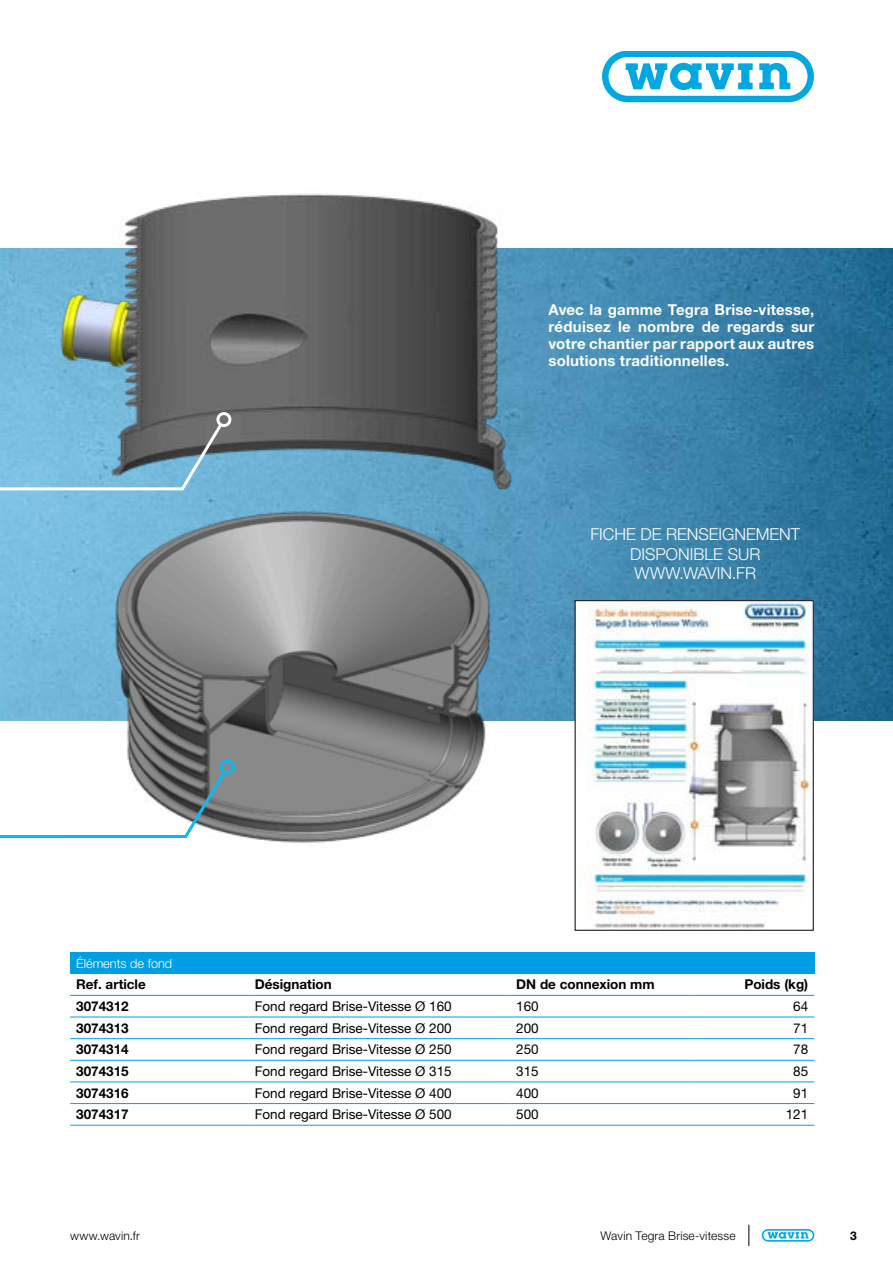
<style>
.page{position:relative;width:893px;height:1263px;background:#fff}
.page>*{position:absolute;margin:0;border:0;box-sizing:border-box;transform-origin:0 0}
.t1{font:300 16.5px/19.5px "Helvetica Neue LT Std";color:#fff;text-align:center}
.t2{font:700 15px/17px "Helvetica Neue LT Std";letter-spacing:.015em;color:#fff;text-align:justify}
.t3{font:13.5px "Helvetica Neue LT Std";color:#000}
.t4{font:700 13.5px "Helvetica Neue LT Pro";color:#000}
.t5{font:700 13.5px "Helvetica Neue LT Std";color:#000}
.t6{font:300 12.75px "Helvetica Neue LT Std";color:#fff}
.t7{font:300 12px "Helvetica Neue LT Std";letter-spacing:.015em;color:#000}
.t8{font:700 12px "Helvetica Neue LT Std";color:#000}
</style>
<div class="page">
<img style="left:0;top:249px;width:893px;height:472px">
<div style="left:70px;top:953px;width:744px;height:21px;background:#009fe3"></div>
<hr style="left:689px;top:995px;width:125px;height:1px;background:#009fe3">
<hr style="left:689px;top:1017px;width:125px;height:1px;background:#009fe3">
<hr style="left:70px;top:1038px;width:179px;height:1px;background:#009fe3">
<hr style="left:249px;top:1038px;width:261px;height:1px;background:#009fe3">
<hr style="left:510px;top:1038px;width:179px;height:1px;background:#009fe3">
<hr style="left:689px;top:1038px;width:125px;height:1px;background:#009fe3">
<hr style="left:70px;top:1060px;width:179px;height:1px;background:#009fe3">
<hr style="left:249px;top:1060px;width:261px;height:1px;background:#009fe3">
<hr style="left:510px;top:1060px;width:179px;height:1px;background:#009fe3">
<hr style="left:689px;top:1060px;width:125px;height:1px;background:#009fe3">
<hr style="left:70px;top:1082px;width:179px;height:1px;background:#009fe3">
<hr style="left:249px;top:1082px;width:261px;height:1px;background:#009fe3">
<hr style="left:510px;top:1082px;width:179px;height:1px;background:#009fe3">
<hr style="left:689px;top:1082px;width:125px;height:1px;background:#009fe3">
<hr style="left:70px;top:1103px;width:179px;height:1px;background:#009fe3">
<hr style="left:70px;top:1125px;width:179px;height:1px;background:#009fe3">
<hr style="left:249px;top:1103px;width:261px;height:1px;background:#009fe3">
<hr style="left:249px;top:1125px;width:261px;height:1px;background:#009fe3">
<hr style="left:510px;top:1103px;width:179px;height:1px;background:#009fe3">
<hr style="left:510px;top:1125px;width:179px;height:1px;background:#009fe3">
<hr style="left:689px;top:1103px;width:125px;height:1px;background:#009fe3">
<hr style="left:689px;top:1125px;width:125px;height:1px;background:#009fe3">
<hr style="left:70px;top:995px;width:179px;height:1px;background:#009fe3">
<hr style="left:249px;top:995px;width:261px;height:1px;background:#009fe3">
<hr style="left:510px;top:995px;width:179px;height:1px;background:#009fe3">
<hr style="left:70px;top:1017px;width:179px;height:1px;background:#009fe3">
<hr style="left:249px;top:1017px;width:261px;height:1px;background:#009fe3">
<hr style="left:510px;top:1017px;width:179px;height:1px;background:#009fe3">
<img style="left:58px;top:194px;width:456px;height:286px">
<img style="left:61px;top:480px;width:465px;height:363px">
<svg style="left:0;top:768px;width:228px;height:71px"></svg>
<div style="left:220px;top:760px;width:15px;height:15px;border:3px solid #0bbbef;border-radius:50%"></div>
<svg style="left:0;top:421px;width:225px;height:71px;background:#78a8c0"></svg>
<div style="left:216px;top:412px;width:15px;height:15px;border:3px solid #fff;border-radius:50%"></div>
<img style="left:577px;top:602px;width:235px;height:326px">
<div style="left:575px;top:600px;width:239px;height:330px;border:1px solid #000"></div>
<svg style="left:762px;top:1229px;width:52px;height:12px"></svg>
<svg style="left:748px;top:1225px;width:1px;height:21px"></svg>
<svg style="left:602px;top:51px;width:212px;height:51px"></svg>
<p class="t2" style="left:549px;top:301px;width:267px">Avec la gamme Tegra Brise-vitesse, réduisez le nombre de regards sur votre chantier par rapport aux autres solutions traditionnelles.</p>
<p class="t1" style="left:590px;top:524px;width:211px">FICHE DE RENSEIGNEMENT<br>DISPONIBLE SUR<br>WWW.WAVIN.FR</p>
<p class="t6" style="left:76px;top:955px;width:98px">Éléments de fond</p>
<p class="t4" style="left:76px;top:976px;width:71px">Ref. article</p>
<p class="t4" style="left:255px;top:976px;width:78px">Désignation</p>
<p class="t4" style="left:516px;top:976px;width:140px">DN de connexion mm</p>
<p class="t4" style="left:744px;top:976px;width:65px">Poids (kg)</p>
<p class="t5" style="left:76px;top:998px;width:54px">3074312</p>
<p class="t3" style="left:255px;top:998px;width:199px">Fond regard Brise-Vitesse Ø 160</p>
<p class="t3" style="left:516px;top:998px;width:24px">160</p>
<p class="t3" style="left:793px;top:998px;width:17px">64</p>
<p class="t5" style="left:76px;top:1019px;width:54px">3074313</p>
<p class="t3" style="left:255px;top:1020px;width:199px">Fond regard Brise-Vitesse Ø 200</p>
<p class="t3" style="left:516px;top:1020px;width:24px">200</p>
<p class="t3" style="left:793px;top:1020px;width:17px">71</p>
<p class="t5" style="left:76px;top:1041px;width:54px">3074314</p>
<p class="t3" style="left:255px;top:1041px;width:199px">Fond regard Brise-Vitesse Ø 250</p>
<p class="t3" style="left:516px;top:1041px;width:24px">250</p>
<p class="t3" style="left:793px;top:1041px;width:17px">78</p>
<p class="t5" style="left:76px;top:1063px;width:54px">3074315</p>
<p class="t3" style="left:255px;top:1063px;width:199px">Fond regard Brise-Vitesse Ø 315</p>
<p class="t3" style="left:516px;top:1063px;width:24px">315</p>
<p class="t3" style="left:793px;top:1063px;width:17px">85</p>
<p class="t5" style="left:76px;top:1084px;width:54px">3074316</p>
<p class="t3" style="left:255px;top:1085px;width:199px">Fond regard Brise-Vitesse Ø 400</p>
<p class="t3" style="left:516px;top:1085px;width:24px">400</p>
<p class="t3" style="left:793px;top:1085px;width:17px">91</p>
<p class="t5" style="left:76px;top:1106px;width:54px">3074317</p>
<p class="t3" style="left:255px;top:1106px;width:199px">Fond regard Brise-Vitesse Ø 500</p>
<p class="t3" style="left:516px;top:1106px;width:24px">500</p>
<p class="t3" style="left:786px;top:1106px;width:24px">121</p>
<p class="t7" style="left:70px;top:1228px;width:71px">www.wavin.fr</p>
<p class="t7" style="left:601px;top:1228px;width:137px">Wavin Tegra Brise-vitesse</p>
<p class="t8" style="left:850px;top:1228px;width:8px">3</p>
</div>
